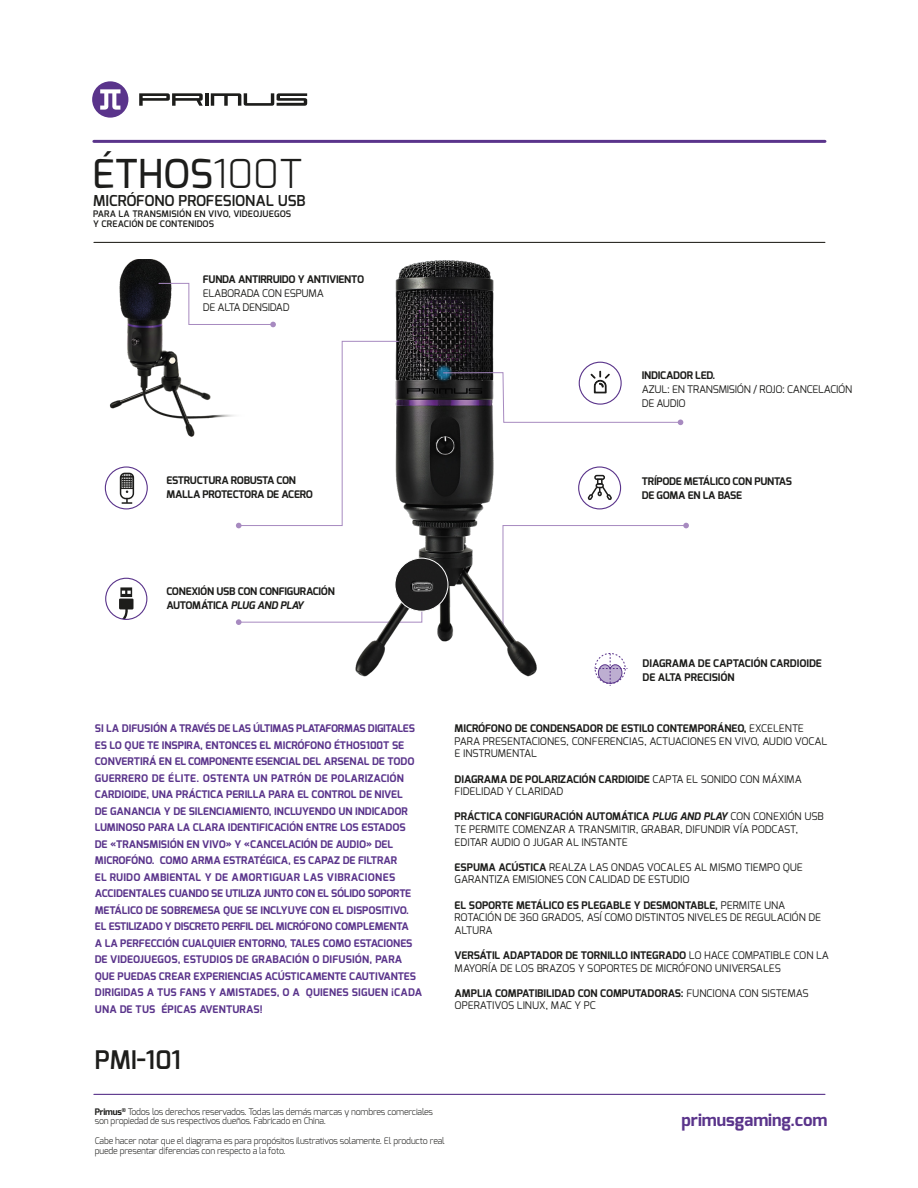
<style>
.page{position:relative;width:918px;height:1188px;background:#fff}
.page>*{position:absolute;margin:0;border:0;box-sizing:border-box;transform-origin:0 0}
.t1{font:500 39.75px "Exo";color:#1d1d1b}
.t2{font:600 25.65px "Exo";color:#1d1d1b}
.t3{font:700 17.1px "Exo";color:#5a348b}
.t4{font:600 15px "Exo";color:#1d1d1b}
.t5{font:700 10.5px/16.5px "Exo";color:#5a348b}
.t6{font:10.5px/12.6px "Exo";color:#1d1d1b}
.t7{font:700 10.5px/13.8px "Exo";letter-spacing:-.02em;color:#1d1d1b}
.t8{font:10.5px/13.8px "Exo";letter-spacing:-.02em;color:#1d1d1b}
.t9{font:700 10.5px/13.8px "Exo";color:#1d1d1b}
.t10{font:300 9px/9.9px "Exo";letter-spacing:-.02em;color:#1d1d1b}
.t11{font:600 9px/10.2px "Exo";letter-spacing:.02em;color:#1d1d1b}
.s1{font-weight:300}
.s2{font-style:italic}
.s3{font-weight:700}
.s4{font-weight:700;font-style:italic}
</style>
<div class="page">
<svg style="left:92px;top:81px;width:36px;height:37px"></svg>
<svg style="left:139px;top:93px;width:168px;height:13px"></svg>
<hr style="left:94px;top:242px;width:731px;height:1px;background:#12100b">
<hr style="left:94px;top:140px;width:731px;height:3px;background:#5a348b">
<hr style="left:94px;top:1094px;width:731px;height:1px;background:#5a348b">
<svg style="left:236px;top:619px;width:118px;height:6px"></svg>
<svg style="left:539px;top:523px;width:150px;height:6px"></svg>
<img style="left:354px;top:260px;width:185px;height:417px">
<img style="left:383px;top:312px;width:121px;height:121px">
<img style="left:109px;top:259px;width:103px;height:178px">
<svg style="left:212px;top:414px;width:22px;height:4px"></svg>
<svg style="left:158px;top:283px;width:118px;height:44px"></svg>
<img style="left:395px;top:558px;width:53px;height:53px;border-radius:27px">
<div style="left:395px;top:558px;width:53px;height:54px;border:1px solid #fff;border-radius:50%"></div>
<svg style="left:236px;top:341px;width:163px;height:187px"></svg>
<div style="left:105px;top:466px;width:43px;height:43px;border:1px solid #5a348b;border-radius:50%"></div>
<svg style="left:120px;top:473px;width:14px;height:31px"></svg>
<div style="left:578px;top:466px;width:43px;height:43px;border:1px solid #5a348b;border-radius:50%"></div>
<div style="left:594px;top:475px;width:11px;height:5px;border:2px solid #1d1d1b;border-radius:2px"></div>
<svg style="left:587px;top:479px;width:25px;height:22px"></svg>
<div style="left:579px;top:362px;width:43px;height:43px;border:1px solid #5a348b;border-radius:50%"></div>
<svg style="left:443px;top:371px;width:240px;height:54px"></svg>
<svg style="left:119px;top:587px;width:15px;height:31px"></svg>
<div style="left:105px;top:578px;width:42px;height:42px;border:1px solid #5a348b;border-radius:50%"></div>
<div style="left:595px;top:653px;width:30px;height:31px;border:1px dashed #5a348b;border-radius:50%"></div>
<svg style="left:596px;top:653px;width:32px;height:33px"></svg>
<h1 class="t1" style="left:92px;top:148px;width:212px">ÉTHOS<span class="s1">100T</span></h1>
<h3 class="t4" style="left:93px;top:191px;width:214px">MICRÓFONO PROFESIONAL USB</h3>
<p class="t11" style="left:93px;top:208px;width:200px">PARA LA TRANSMISIÓN EN VIVO, VIDEOJUEGOS<br>Y CREACIÓN DE CONTENIDOS</p>
<p class="t7" style="left:203px;top:273px;width:163px">FUNDA ANTIRRUIDO Y ANTIVIENTO</p>
<p class="t8" style="left:203px;top:286px;width:122px">ELABORADA CON ESPUMA<br>DE ALTA DENSIDAD</p>
<p class="t7" style="left:166px;top:473px;width:148px">ESTRUCTURA ROBUSTA CON<br>MALLA PROTECTORA DE ACERO</p>
<p class="t7" style="left:642px;top:369px;width:75px">INDICADOR LED.</p>
<p class="t8" style="left:642px;top:382px;width:212px">AZUL: EN TRANSMISIÓN / ROJO: CANCELACIÓN<br>DE AUDIO</p>
<p class="t7" style="left:642px;top:474px;width:151px">TRÍPODE METÁLICO CON PUNTAS<br>DE GOMA EN LA BASE</p>
<p class="t7" style="left:166px;top:584px;width:170px">CONEXIÓN USB CON CONFIGURACIÓN<br>AUTOMÁTICA <span class="s2">PLUG AND PLAY</span></p>
<p class="t9" style="left:643px;top:657px;width:181px">DIAGRAMA DE CAPTACIÓN CARDIOIDE<br>DE ALTA PRECISIÓN</p>
<p class="t5" style="left:95px;top:720px;width:329px">SI LA DIFUSIÓN A TRAVÉS DE LAS ÚLTIMAS PLATAFORMAS DIGITALES ES LO QUE TE INSPIRA, ENTONCES EL MICRÓFONO ÉTHOS100T SE CONVERTIRÁ EN EL COMPONENTE ESENCIAL DEL ARSENAL DE TODO GUERRERO DE ÉLITE. OSTENTA UN PATRÓN DE POLARIZACIÓN CARDIOIDE, UNA PRÁCTICA PERILLA PARA EL CONTROL DE NIVEL<br>DE GANANCIA Y DE SILENCIAMIENTO, INCLUYENDO UN INDICADOR LUMINOSO PARA LA CLARA IDENTIFICACIÓN ENTRE LOS ESTADOS<br>DE «TRANSMISIÓN EN VIVO» Y «CANCELACIÓN DE AUDIO» DEL MICROFÓNO. COMO ARMA ESTRATÉGICA, ES CAPAZ DE FILTRAR<br>EL RUIDO AMBIENTAL Y DE AMORTIGUAR LAS VIBRACIONES ACCIDENTALES CUANDO SE UTILIZA JUNTO CON EL SÓLIDO SOPORTE METÁLICO DE SOBREMESA QUE SE INCLYUYE CON EL DISPOSITIVO.<br>EL ESTILIZADO Y DISCRETO PERFIL DEL MICRÓFONO COMPLEMENTA<br>A LA PERFECCIÓN CUALQUIER ENTORNO, TALES COMO ESTACIONES DE VIDEOJUEGOS, ESTUDIOS DE GRABACIÓN O DIFUSIÓN, PARA QUE PUEDAS CREAR EXPERIENCIAS ACÚSTICAMENTE CAUTIVANTES DIRIGIDAS A TUS FANS Y AMISTADES, O A QUIENES SIGUEN ¡CADA UNA DE TUS ÉPICAS AVENTURAS!</p>
<h2 class="t2" style="left:95px;top:1043px;width:88px">PMI-101</h2>
<p class="t6" style="left:455px;top:722px;width:374px"><span class="s3">MICRÓFONO DE CONDENSADOR DE ESTILO CONTEMPORÁNEO,</span> EXCELENTE<br>PARA PRESENTACIONES, CONFERENCIAS, ACTUACIONES EN VIVO, AUDIO VOCAL<br>E INSTRUMENTAL</p>
<p class="t6" style="left:455px;top:772px;width:349px"><span class="s3">DIAGRAMA DE POLARIZACIÓN CARDIOIDE</span> CAPTA EL SONIDO CON MÁXIMA<br>FIDELIDAD Y CLARIDAD</p>
<p class="t6" style="left:455px;top:810px;width:371px"><span class="s3">PRÁCTICA CONFIGURACIÓN AUTOMÁTICA</span> <span class="s4">PLUG AND PLAY</span> CON CONEXIÓN USB<br>TE PERMITE COMENZAR A TRANSMITIR, GRABAR, DIFUNDIR VÍA PODCAST,<br>EDITAR AUDIO O JUGAR AL INSTANTE</p>
<p class="t6" style="left:455px;top:861px;width:350px"><span class="s3">ESPUMA ACÚSTICA</span> REALZA LAS ONDAS VOCALES AL MISMO TIEMPO QUE<br>GARANTIZA EMISIONES CON CALIDAD DE ESTUDIO</p>
<p class="t6" style="left:455px;top:898px;width:368px"><span class="s3">EL SOPORTE METÁLICO ES PLEGABLE Y DESMONTABLE,</span> PERMITE UNA<br>ROTACIÓN DE 360 GRADOS, ASÍ COMO DISTINTOS NIVELES DE REGULACIÓN DE<br>ALTURA</p>
<p class="t6" style="left:455px;top:949px;width:376px"><span class="s3">VERSÁTIL ADAPTADOR DE TORNILLO INTEGRADO</span> LO HACE COMPATIBLE CON LA<br>MAYORÍA DE LOS BRAZOS Y SOPORTES DE MICRÓFONO UNIVERSALES</p>
<p class="t6" style="left:455px;top:987px;width:356px"><span class="s3">AMPLIA COMPATIBILIDAD CON COMPUTADORAS:</span> FUNCIONA CON SISTEMAS<br>OPERATIVOS LINUX, MAC Y PC</p>
<p class="t10" style="left:95px;top:1106px;width:340px"><span class="s3">Primus</span><sup>®</sup> Todos los derechos reservados. Todas las demás marcas y nombres comerciales son propiedad de sus respectivos dueños. Fabricado en China.</p>
<p class="t10" style="left:95px;top:1136px;width:352px">Cabe hacer notar que el diagrama es para propósitos ilustrativos solamente. El producto real puede presentar diferencias con respecto a la foto.</p>
<h3 class="t3" style="left:681px;top:1109px;width:148px">primusgaming.com</h3>
</div>
